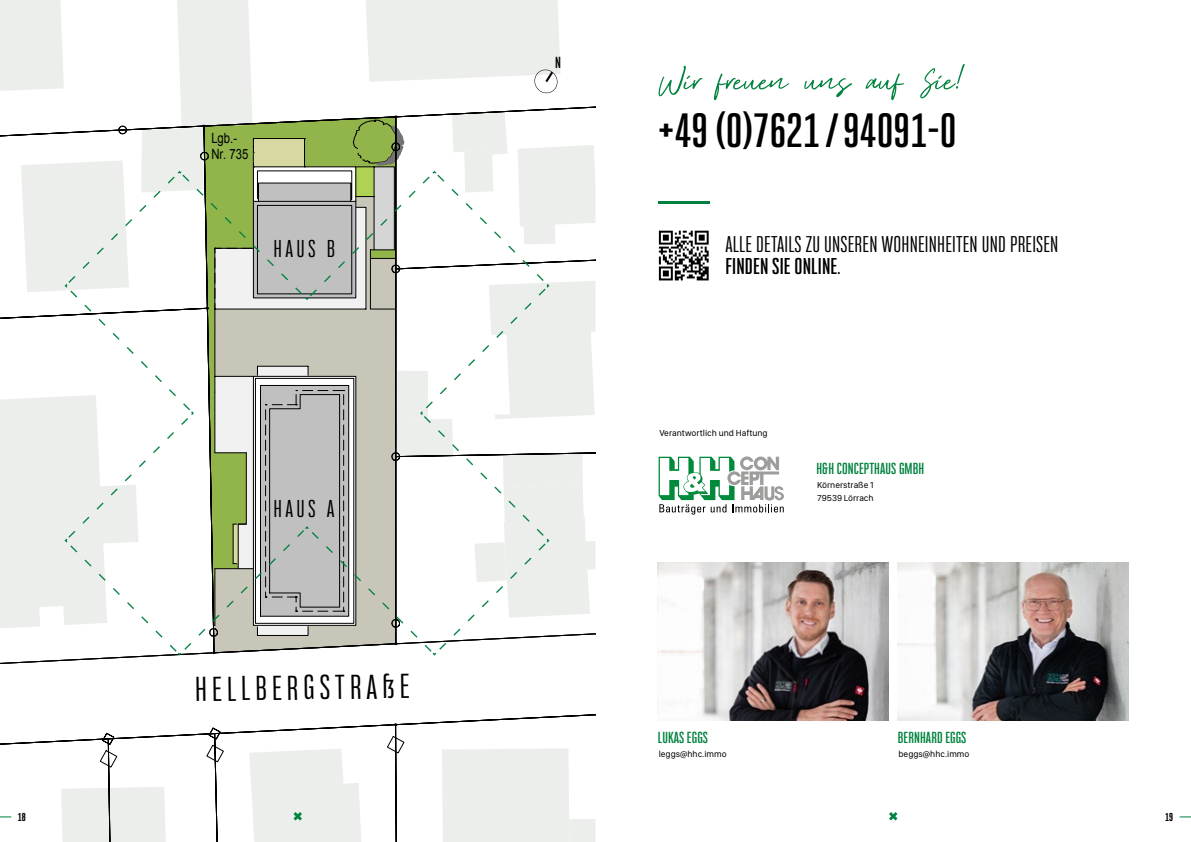
<style>
.page{position:relative;width:1191px;height:842px;background:#fff}
.page>*{position:absolute;margin:0;border:0;box-sizing:border-box;transform-origin:0 0}
.t1{font:52px "Aurelie Smith Script";color:#00833e}
.t2{font:700 42px "Bw Stretch";color:#000}
.t3{font:30.4px "Bw Stretch";color:#000}
.t4{font:21.4px "Bw Stretch";letter-spacing:.16em;color:#000}
.t5{font:20px/22px "Bw Stretch";letter-spacing:.01em;color:#000}
.t6{font:14.1px/16.2px "Arial";color:#000;scale:.8 1}
.t7{font:700 14px "Bw Stretch";letter-spacing:.01em;color:#00833e}
.t8{font:700 14px "Bw Stretch";color:#000}
.t9{font:900 10px "Bw Stretch";color:#020203}
.t10{font:9px/13px "SF Compact Display";color:#020203}
.s1{font-weight:700}
</style>
<div class="page">
<img style="left:658px;top:562px;width:230px;height:159px">
<img style="left:897px;top:562px;width:231px;height:159px">
<svg style="left:658px;top:230px;width:51px;height:51px"></svg>
<svg style="left:659px;top:231px;width:49px;height:49px"></svg>
<hr style="left:658px;top:201px;width:52px;height:3px;background:#00833e">
<svg style="left:658px;top:456px;width:126px;height:59px"></svg>
<svg style="left:0;top:0;width:595px;height:656px"></svg>
<svg style="left:1179px;top:816px;width:12px;height:1px"></svg>
<svg style="left:0;top:714px;width:595px;height:128px"></svg>
<svg style="left:889px;top:812px;width:8px;height:8px"></svg>
<h3 class="t6" style="left:211px;top:130px;width:48px">Lgb.-<br>Nr. 735</h3>
<h3 class="t4" style="left:273px;top:235px;width:63px">HAUS B</h3>
<h3 class="t4" style="left:273px;top:495px;width:63px">HAUS A</h3>
<h3 class="t3" style="left:195px;top:670px;width:216px;rotate:-1deg">HELLBERGSTRAßE</h3>
<h3 class="t8" style="left:555px;top:54px;width:7px">N</h3>
<h1 class="t1" style="left:658px;top:53px;width:308px">Wir freuen uns auf Sie!</h1>
<h2 class="t2" style="left:658px;top:103px;width:300px">+49 (0)7621 /94091-0</h2>
<h3 class="t5" style="left:725px;top:233px;width:334px">ALLE DETAILS ZU UNSEREN WOHNEINHEITEN UND PREISEN<br><span class="s1">FINDEN SIE ONLINE</span>.</h3>
<p class="t10" style="left:659px;top:427px;width:110px">Verantwortlich und Haftung</p>
<h3 class="t7" style="left:816px;top:459px;width:109px">H&amp;H CONCEPTHAUS GMBH</h3>
<p class="t10" style="left:817px;top:478px;width:58px">Körnerstraße 1<br>79539 Lörrach</p>
<h3 class="t7" style="left:658px;top:729px;width:52px">LUKAS EGGS</h3>
<p class="t10" style="left:658px;top:747px;width:70px">leggs@hhc.immo</p>
<h3 class="t7" style="left:897px;top:729px;width:70px">BERNHARD EGGS</h3>
<p class="t10" style="left:898px;top:747px;width:73px">beggs@hhc.immo</p>
<p class="t9" style="left:18px;top:810px;width:9px">18</p>
<p class="t9" style="left:1165px;top:810px;width:9px">19</p>
</div>
